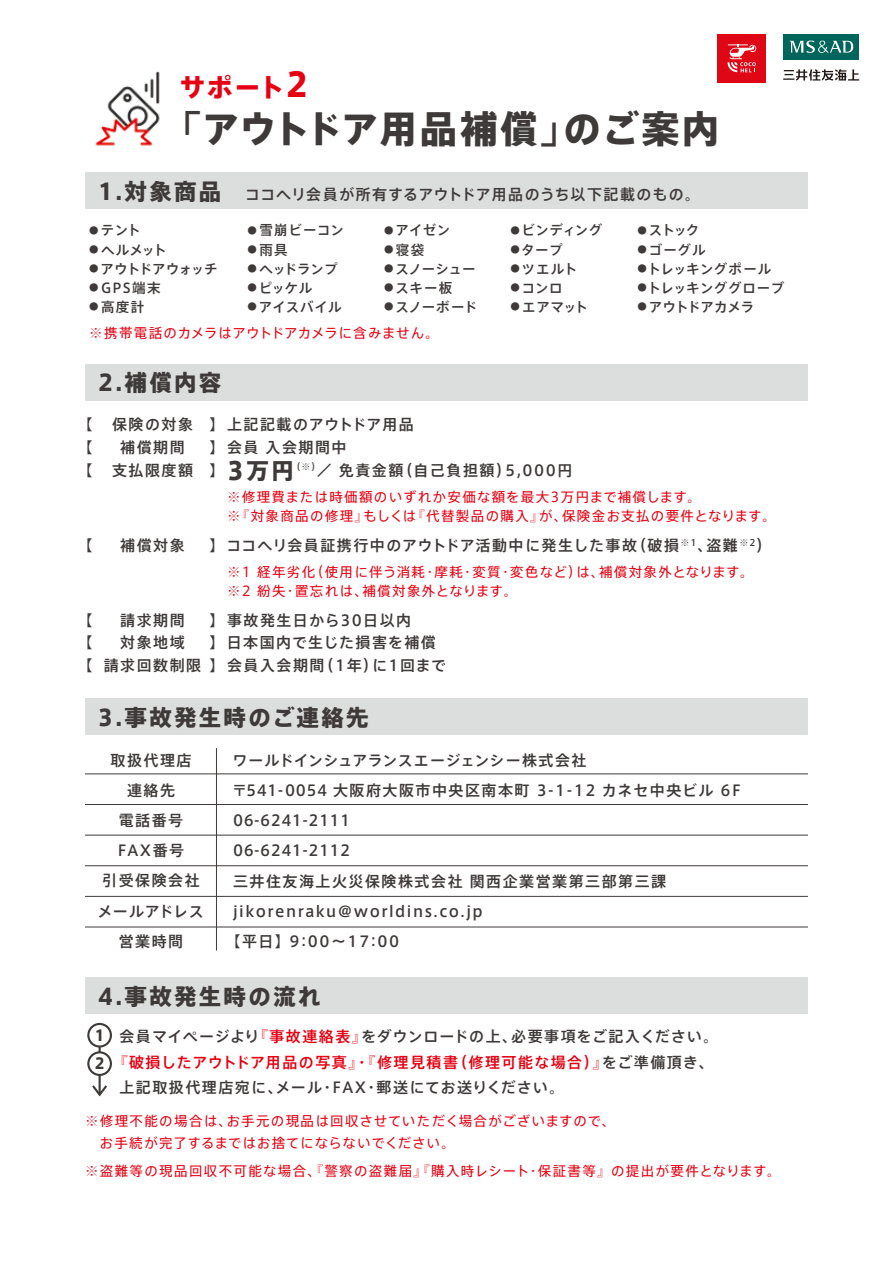
<style>
.page{position:relative;width:893px;height:1263px;background:#fff}
.page>*{position:absolute;margin:0;border:0;box-sizing:border-box;transform-origin:0 0}
.t1{font:800 37.5px "Axis Std";letter-spacing:.03em;color:#3e3a39}
.t2{font:800 25.5px "Axis Std";color:#e60012}
.t3{font:800 22.5px "Axis Std";letter-spacing:.1em;color:#3e3a39}
.t4{font:500 15px/30.2px "Axis Std";letter-spacing:.1em;color:#3e3a39}
.t5{font:500 15px "Axis Std";letter-spacing:.06em;color:#3e3a39}
.t6{font:500 15px "Axis Std";letter-spacing:.1em;color:#e60012}
.t7{font:500 15px "Axis Std";letter-spacing:.03em;color:#3e3a39}
.t8{font:500 15px "Axis Std";letter-spacing:.02em;color:#3e3a39}
.t9{font:800 15px/28.3px "Axis Std";color:#3e3a39}
.t10{font:13.5px/19.2px "Axis Std";letter-spacing:.09em;color:#e60012}
.t11{font:500 13.5px "Axis Std";letter-spacing:.01em;color:#3e3a39}
.t12{font:13.5px/26.5px "Axis Std";letter-spacing:.04em;color:#e60012}
.t13{font:500 13.5px "Axis Std";letter-spacing:.03em;color:#3e3a39}
.t14{font:500 13.5px "Axis Std";letter-spacing:-.025em;color:#3e3a39}
.t15{font:500 13.5px "Axis Std";letter-spacing:-.015em;color:#3e3a39}
.s1{font-size:33.15px}
.s2{font-weight:800;font-size:22.5px}
.s3{font-size:9.45px}
.s4{font-weight:500;font-size:9.45px;color:#3e3a39}
.s5{font-weight:500;color:#3e3a39}
.s6{font-size:24.75px}
.s7{color:#e60012}
.s8{color:#3e3a39}
</style>
<div class="page">
<div style="left:85px;top:364px;width:723px;height:36px;background:#dcdddd"></div>
<div style="left:85px;top:172px;width:723px;height:36px;background:#dcdddd"></div>
<div style="left:85px;top:699px;width:723px;height:36px;background:#dcdddd"></div>
<div style="left:85px;top:977px;width:723px;height:36px;background:#dcdddd"></div>
<hr style="left:216px;top:748px;width:1px;height:202px;background:#3e3a39">
<hr style="left:85px;top:773px;width:723px;height:1px;background:#3e3a39">
<hr style="left:85px;top:804px;width:723px;height:1px;background:#3e3a39">
<hr style="left:85px;top:835px;width:723px;height:1px;background:#3e3a39">
<hr style="left:85px;top:865px;width:723px;height:1px;background:#3e3a39">
<hr style="left:85px;top:896px;width:723px;height:1px;background:#3e3a39">
<hr style="left:85px;top:926px;width:723px;height:1px;background:#3e3a39">
<hr style="left:99px;top:1024px;width:2px;height:71px;background:#3e3a39">
<div style="left:88px;top:1024px;width:23px;height:22px;background:#fff;border-radius:50%"></div>
<div style="left:87px;top:1023px;width:25px;height:24px;border:2px solid #3e3a39;border-radius:50%"></div>
<svg style="left:88px;top:1052px;width:23px;height:23px"></svg>
<div style="left:87px;top:1051px;width:25px;height:25px;border:2px solid #3e3a39;border-radius:50%"></div>
<svg style="left:92px;top:1083px;width:15px;height:14px"></svg>
<img style="left:95px;top:71px;width:65px;height:75px">
<svg style="left:783px;top:69px;width:76px;height:12px"></svg>
<div style="left:783px;top:34px;width:76px;height:25px;background:#00655a"></div>
<svg style="left:790px;top:41px;width:63px;height:12px"></svg>
<div style="left:717px;top:34px;width:49px;height:49px;background:#df0615"></div>
<svg style="left:727px;top:44px;width:29px;height:28px"></svg>
<h2 class="t2" style="left:180px;top:67px;width:130px">サポート<span class="s1">2</span></h2>
<h1 class="t1" style="left:163px;top:100px;width:557px">「アウトドア用品補償」のご案内</h1>
<p class="t5" style="left:98px;top:183px;width:604px"><span class="s2">1.対象商品</span> ココヘリ会員が所有するアウトドア用品のうち以下記載のもの。</p>
<p class="t11" style="left:89px;top:220px;width:53px"><span class="s3">●</span> テント</p>
<p class="t11" style="left:89px;top:239px;width:79px"><span class="s3">●</span> ヘルメット</p>
<p class="t14" style="left:89px;top:258px;width:130px"><span class="s3">●</span> アウトドアウォッチ</p>
<p class="t11" style="left:89px;top:277px;width:73px"><span class="s3">●</span> GPS端末</p>
<p class="t12" style="left:89px;top:293px;width:351px"><span class="s4">●</span> <span class="s5">高度計<br></span>※携帯電話のカメラはアウトドアカメラに含みません。</p>
<p class="t11" style="left:510px;top:220px;width:93px"><span class="s3">●</span> ビンディング</p>
<p class="t11" style="left:510px;top:239px;width:54px"><span class="s3">●</span> タープ</p>
<p class="t11" style="left:510px;top:258px;width:68px"><span class="s3">●</span>ツエルト</p>
<p class="t11" style="left:510px;top:277px;width:54px"><span class="s3">●</span> コンロ</p>
<p class="t11" style="left:510px;top:297px;width:79px"><span class="s3">●</span> エアマット</p>
<p class="t11" style="left:384px;top:220px;width:68px"><span class="s3">●</span> アイゼン</p>
<p class="t11" style="left:384px;top:239px;width:42px"><span class="s3">●</span>寝袋</p>
<p class="t11" style="left:384px;top:258px;width:93px"><span class="s3">●</span> スノーシュー</p>
<p class="t11" style="left:384px;top:277px;width:70px"><span class="s3">●</span>スキー板</p>
<p class="t11" style="left:384px;top:297px;width:95px"><span class="s3">●</span> スノーボード</p>
<p class="t11" style="left:248px;top:220px;width:98px"><span class="s3">●</span> 雪崩ビーコン</p>
<p class="t11" style="left:248px;top:239px;width:42px"><span class="s3">●</span>雨具</p>
<p class="t11" style="left:248px;top:258px;width:92px"><span class="s3">●</span> ヘッドランプ</p>
<p class="t11" style="left:248px;top:277px;width:66px"><span class="s3">●</span> ピッケル</p>
<p class="t11" style="left:248px;top:297px;width:96px"><span class="s3">●</span> アイスバイル</p>
<p class="t11" style="left:638px;top:220px;width:64px"><span class="s3">●</span> ストック</p>
<p class="t11" style="left:638px;top:239px;width:70px"><span class="s3">●</span> ゴーグル</p>
<p class="t11" style="left:638px;top:258px;width:135px"><span class="s3">●</span>トレッキングポール</p>
<p class="t13" style="left:638px;top:277px;width:148px"><span class="s3">●</span>トレッキンググローブ</p>
<p class="t15" style="left:638px;top:297px;width:118px"><span class="s3">●</span> アウトドアカメラ</p>
<h3 class="t3" style="left:98px;top:365px;width:125px">2.補償内容</h3>
<p class="t4" style="left:78px;top:409px;width:16px">【</p>
<p class="t4" style="left:112px;top:409px;width:303px">保険の対象 】上記記載のアウトドア用品</p>
<p class="t4" style="left:78px;top:431px;width:16px">【</p>
<p class="t4" style="left:120px;top:431px;width:66px">補償期間</p>
<p class="t4" style="left:210px;top:431px;width:138px">】会員 入会期間中</p>
<p class="t4" style="left:78px;top:454px;width:16px">【</p>
<h3 class="t3" style="left:227px;top:453px;width:68px"><span class="s6">3</span>万円</h3>
<p class="t4" style="left:292px;top:454px;width:282px"><sup>（※）</sup>／ 免責金額（自己負担額）5,000円</p>
<p class="t10" style="left:227px;top:486px;width:550px">※修理費または時価額のいずれか安価な額を最大3万円まで補償します。<br>※『対象商品の修理』もしくは『代替製品の購入』が、保険金お支払の要件となります。</p>
<p class="t4" style="left:112px;top:454px;width:114px">支払限度額 】</p>
<p class="t4" style="left:78px;top:529px;width:16px">【</p>
<p class="t4" style="left:210px;top:529px;width:563px">】ココヘリ会員証携行中のアウトドア活動中に発生した事故（破損<sup>※1</sup>、盗難<sup>※2</sup>）</p>
<p class="t10" style="left:227px;top:561px;width:528px">※1 経年劣化（使用に伴う消耗・摩耗・変質・変色など）は、補償対象外となります。※2 紛失・置忘れは、補償対象外となります。</p>
<p class="t4" style="left:120px;top:529px;width:66px">補償対象</p>
<p class="t4" style="left:78px;top:604px;width:16px">【</p>
<p class="t4" style="left:120px;top:604px;width:66px">請求期間</p>
<p class="t4" style="left:210px;top:604px;width:203px">】事故発生日から30日以内</p>
<p class="t4" style="left:78px;top:627px;width:16px">【</p>
<p class="t4" style="left:120px;top:627px;width:66px">対象地域</p>
<p class="t4" style="left:78px;top:630px;width:370px;line-height:22.8px;text-indent:132px">】日本国内で生じた損害を補償【 請求回数制限】会員入会期間（1年）に1回まで</p>
<h3 class="t3" style="left:98px;top:700px;width:272px">3.事故発生時のご連絡先</h3>
<p class="t4" style="left:97px;top:744px;width:108px;text-align:center">取扱代理店<br>連絡先<br>電話番号<br>FAX番号<br>引受保険会社メールアドレス営業時間</p>
<p class="t8" style="left:232px;top:749px;width:356px">ワールドインシュアランスエージェンシー株式会社</p>
<p class="t4" style="left:232px;top:774px;width:510px">〒541-0054 大阪府大阪市中央区南本町 3-1-12 カネセ中央ビル 6F</p>
<p class="t7" style="left:233px;top:809px;width:119px">06-6241-2111</p>
<p class="t7" style="left:233px;top:839px;width:119px">06-6241-2112</p>
<p class="t4" style="left:233px;top:865px;width:435px">三井住友海上火災保険株式会社 関西企業営業第三部第三課</p>
<p class="t4" style="left:233px;top:895px;width:251px">jikorenraku@worldins.co.jp</p>
<p class="t4" style="left:226px;top:925px;width:175px">【平日】9:00～17:00</p>
<h3 class="t3" style="left:98px;top:979px;width:224px">4.事故発生時の流れ</h3>
<p class="t5" style="left:119px;top:1025px;width:601px">会員マイページより<span class="s7">『事故連絡表』</span>をダウンロードの上、必要事項をご記入ください。</p>
<p class="t6" style="left:113px;top:1050px;width:603px">『破損したアウトドア用品の写真』・『修理見積書（修理可能な場合）』<span class="s8">をご準備頂き、</span></p>
<p class="t4" style="left:119px;top:1071px;width:446px">上記取扱代理店宛に、メール・FAX・郵送にてお送りください。</p>
<p class="t10" style="left:85px;top:1110px;width:532px;line-height:21.3px">※修理不能の場合は、お手元の現品は回収させていただく場合がございますので、　お手続が完了するまではお捨てにならないでください。</p>
<p class="t10" style="left:85px;top:1161px;width:697px">※盗難等の現品回収不可能な場合、『警察の盗難届』『購入時レシート・保証書等』 の提出が要件となります。</p>
<p class="t9" style="left:94px;top:1020px;width:12px">1<br>2</p>
</div>
